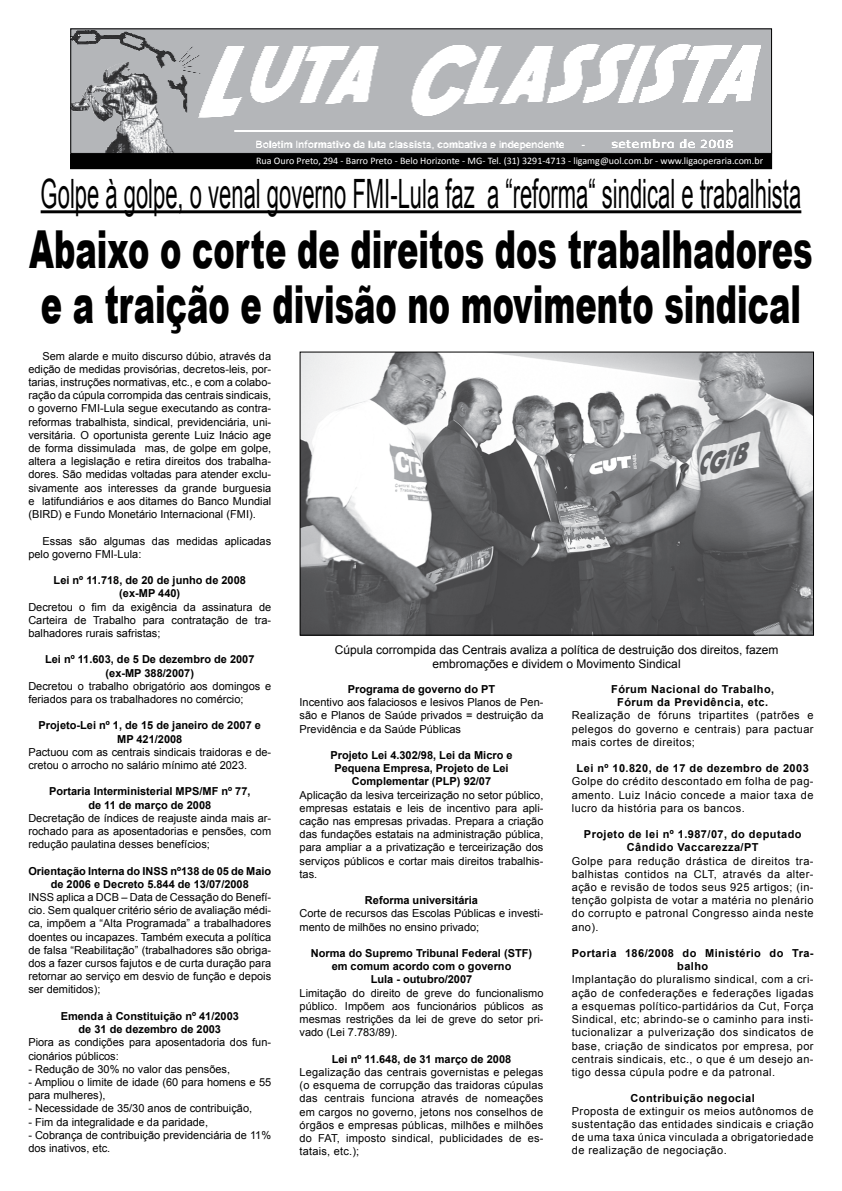
<style>
.page{position:relative;width:842px;height:1191px;background:#fff}
.page>*{position:absolute;margin:0;border:0;box-sizing:border-box;transform-origin:0 0}
.t1{font:900 52.4px/55.6px "Arial";color:#000;scale:.61 1}
.t2{font:40.5px "Arial";color:#000;scale:.54 1}
.t3{font:12px/14.4px "Arial";color:#000;text-align:center}
.t4{font:11px/13.2px "Arial";color:#000;text-align:justify}
.t5{font:700 11px/13.2px "Arial";color:#000;text-align:center}
.t6{font:700 11px/13.2px "Arial";letter-spacing:.04em;color:#000;text-align:center}
.t7{font:10px "Calibri";color:#fff}
</style>
<div class="page">
<div style="left:71px;top:151px;width:701px;height:18px;background:#000"></div>
<hr style="left:41px;top:210px;width:760px;height:3px;background:#000">
<img style="left:302px;top:353px;width:510px;height:280px">
<div style="left:300px;top:351px;width:514px;height:284px;border:1px solid #000"></div>
<img style="left:72px;top:30px;width:698px;height:122px">
<div style="left:70px;top:28px;width:702px;height:126px;border:1px solid #000"></div>
<p class="t7" style="left:256px;top:154px;width:509px">Rua Ouro Preto, 294 - Barro Preto - Belo Horizonte - MG- Tel. (31) 3291-4713 - ligamg@uol.com.br - www.ligaoperaria.com.br</p>
<h2 class="t2" style="left:41px;top:167px;width:1410px">Golpe à golpe, o venal governo FMI-Lula faz a “reforma“ sindical e trabalhista</h2>
<h1 class="t1" style="left:29px;top:220px;width:1286px">Abaixo o corte de direitos dos trabalhadores e a traição e divisão no movimento sindical</h1>
<p class="t4" style="left:28px;top:349px;width:244px;text-indent:14px">Sem alarde e muito discurso dúbio, através da edição de medidas provisórias, decretos-leis, por&shy;tarias, instruções normativas, etc., e com a colabo&shy;ração da cúpula corrompida das centrais sindicais, o governo FMI-Lula segue executando as contra&shy;reformas trabalhista, sindical, previdenciária, uni&shy;versitária. O oportunista gerente Luiz Inácio age de forma dissimulada mas, de golpe em golpe, altera a legislação e retira direitos dos trabalha&shy;dores. São medidas voltadas para atender exclu&shy;sivamente aos interesses da grande burguesia e latifundiários e aos ditames do Banco Mundial (BIRD) e Fundo Monetário Internacional (FMI).</p>
<p class="t4" style="left:28px;top:534px;width:244px;text-indent:14px">Essas são algumas das medidas aplicadas pelo governo FMI-Lula:</p>
<p class="t5" style="left:54px;top:574px;width:194px">Lei nº 11.718, de 20 de junho de 2008 (ex-MP 440)</p>
<p class="t4" style="left:28px;top:600px;width:244px">Decretou o fim da exigência da assinatura de Carteira de Trabalho para contratação de tra&shy;balhadores rurais safristas;</p>
<p class="t5" style="left:45px;top:653px;width:211px">Lei nº 11.603, de 5 De dezembro de 2007 (ex-MP 388/2007)</p>
<p class="t4" style="left:28px;top:679px;width:244px">Decretou o trabalho obrigatório aos domingos e feriados para os trabalhadores no comércio;</p>
<p class="t5" style="left:39px;top:719px;width:224px">Projeto-Lei nº 1, de 15 de janeiro de 2007 e<br>MP 421/2008</p>
<p class="t4" style="left:28px;top:745px;width:244px">Pactuou com as centrais sindicais traidoras e de&shy;cretou o arrocho no salário mínimo até 2023.</p>
<p class="t5" style="left:49px;top:785px;width:203px">Portaria Interministerial MPS/MF nº 77, de 11 de março de 2008</p>
<p class="t4" style="left:28px;top:811px;width:244px">Decretação de índices de reajuste ainda mais ar&shy;rochado para as aposentadorias e pensões, com redução paulatina desses benefícios;</p>
<p class="t5" style="left:28px;top:864px;width:244px">Orientação Interna do INSS nº138 de 05 de Maio de 2006 e Decreto 5.844 de 13/07/2008</p>
<p class="t4" style="left:28px;top:890px;width:244px">INSS aplica a DCB – Data de Cessação do Benefí&shy;cio. Sem qualquer critério sério de avaliação médi&shy;ca, impõem a “Alta Programada” a trabalhadores doentes ou incapazes. Também executa a política de falsa “Reabilitação” (trabalhadores são obriga&shy;dos a fazer cursos fajutos e de curta duração para retornar ao serviço em desvio de função e depois ser demitidos);</p>
<p class="t5" style="left:61px;top:1009px;width:180px">Emenda à Constituição nº 41/2003 de 31 de dezembro de 2003</p>
<p class="t4" style="left:28px;top:1036px;width:244px">Piora as condições para aposentadoria dos fun&shy;cionários públicos:</p>
<p class="t4" style="left:28px;top:1062px;width:203px">- Redução de 30% no valor das pensões,</p>
<p class="t4" style="left:28px;top:1075px;width:244px">- Ampliou o limite de idade (60 para homens e 55 para mulheres),</p>
<p class="t4" style="left:28px;top:1102px;width:225px">- Necessidade de 35/30 anos de contribuição,</p>
<p class="t4" style="left:28px;top:1115px;width:181px">- Fim da integralidade e da paridade,</p>
<p class="t4" style="left:28px;top:1128px;width:244px">- Cobrança de contribuição previdenciária de 11% dos inativos, etc.</p>
<p class="t3" style="left:335px;top:642px;width:445px">Cúpula corrompida das Centrais avaliza a política de destruição dos direitos, fazem embromações e dividem o Movimento Sindical</p>
<p class="t6" style="left:611px;top:683px;width:165px">Fórum Nacional do Trabalho,<br>Fórum da Previdência, etc.</p>
<p class="t4" style="left:572px;top:709px;width:243px">Realização de fóruns tripartites (patrões e pelegos do governo e centrais) para pactuar mais cortes de direitos;</p>
<p class="t6" style="left:577px;top:762px;width:234px">Lei nº 10.820, de 17 de dezembro de 2003</p>
<p class="t4" style="left:572px;top:775px;width:243px">Golpe do crédito descontado em folha de pag&shy;amento. Luiz Inácio concede a maior taxa de lucro da história para os bancos.</p>
<p class="t6" style="left:584px;top:828px;width:219px">Projeto de lei nº 1.987/07, do deputado<br>Cândido Vaccarezza/PT</p>
<p class="t4" style="left:572px;top:854px;width:243px">Golpe para redução drástica de direitos tra&shy;balhistas contidos na CLT, através da alter&shy;ação e revisão de todos seus 925 artigos; (in&shy;tenção golpista de votar a matéria no plenário do corrupto e patronal Congresso ainda neste ano).</p>
<p class="t6" style="left:572px;top:947px;width:243px">Portaria 186/2008 do Ministério do Tra&shy;balho</p>
<p class="t4" style="left:572px;top:973px;width:243px">Implantação do pluralismo sindical, com a cri&shy;ação de confederações e federações ligadas a esquemas político-partidários da Cut, Força Sindical, etc; abrindo-se o caminho para insti&shy;tucionalizar a pulverização dos sindicatos de base, criação de sindicatos por empresa, por centrais sindicais, etc., o que é um desejo an&shy;tigo dessa cúpula podre e da patronal.</p>
<p class="t6" style="left:630px;top:1092px;width:126px">Contribuição negocial</p>
<p class="t4" style="left:572px;top:1105px;width:243px">Proposta de extinguir os meios autônomos de sustentação das entidades sindicais e criação de uma taxa única vinculada a obrigatoriedade de realização de negociação.</p>
<p class="t5" style="left:348px;top:683px;width:149px">Programa de governo do PT</p>
<p class="t4" style="left:300px;top:696px;width:245px">Incentivo aos falaciosos e lesivos Planos de Pen&shy;são e Planos de Saúde privados = destruição da Previdência e da Saúde Públicas</p>
<p class="t5" style="left:330px;top:749px;width:184px">Projeto Lei 4.302/98, Lei da Micro e<br>Pequena Empresa, Projeto de Lei<br>Complementar (PLP) 92/07</p>
<p class="t4" style="left:300px;top:788px;width:245px">Aplicação da lesiva terceirização no setor público, empresas estatais e leis de incentivo para apli&shy;cação nas empresas privadas. Prepara a criação das fundações estatais na administração pública, para ampliar a a privatização e terceirização dos serviços públicos e cortar mais direitos trabalhis&shy;tas.</p>
<p class="t5" style="left:365px;top:894px;width:115px">Reforma universitária</p>
<p class="t4" style="left:300px;top:907px;width:245px">Corte de recursos das Escolas Públicas e investi&shy;mento de milhões no ensino privado;</p>
<p class="t5" style="left:311px;top:947px;width:223px">Norma do Supremo Tribunal Federal (STF) em comum acordo com o governo<br>Lula - outubro/2007</p>
<p class="t4" style="left:300px;top:986px;width:245px">Limitação do direito de greve do funcionalismo público. Impõem aos funcionários públicos as mesmas restrições da lei de greve do setor pri&shy;vado (Lei 7.783/89).</p>
<p class="t5" style="left:332px;top:1052px;width:181px">Lei nº 11.648, de 31 março de 2008</p>
<p class="t4" style="left:300px;top:1065px;width:245px">Legalização das centrais governistas e pelegas (o esquema de corrupção das traidoras cúpulas das centrais funciona através de nomeações em cargos no governo, jetons nos conselhos de órgãos e empresas públicas, milhões e milhões do FAT, imposto sindical, publicidades de es&shy;tatais, etc.);</p>
</div>
